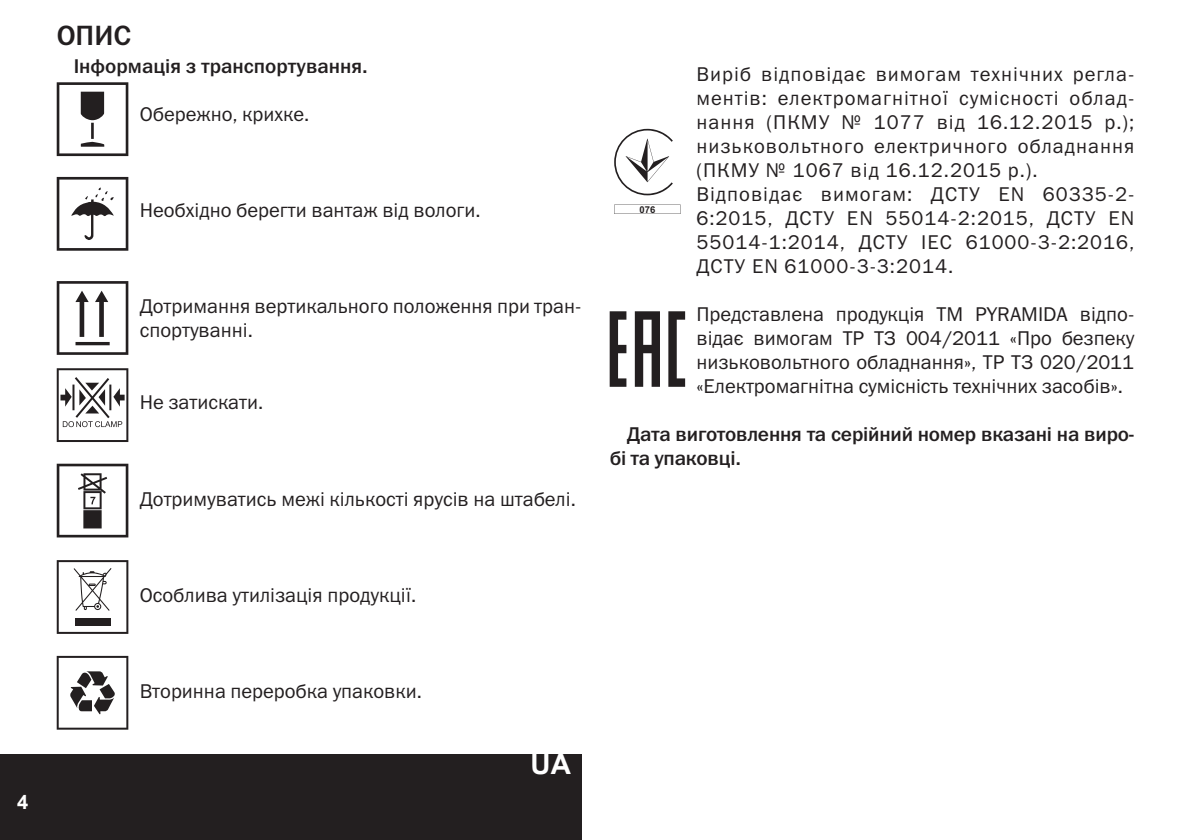
<style>
.page{position:relative;width:1191px;height:840px;background:#fff}
.page>*{position:absolute;margin:0;border:0;box-sizing:border-box;transform-origin:0 0}
.Раздел_Left{font:28px "Franklin Gothic Medium C";color:#231f20}
.t1{font:700 28px "Arial";color:#fff}
.Main_text{font:20px/24px "Franklin Gothic Book C";color:#231f20}
.Main_text_0{font:20px/24px "Franklin Gothic Book C";letter-spacing:.05em;color:#231f20;text-align:justify}
.Main_text-2{font:20px/24px "Franklin Gothic Medium C";letter-spacing:-.01em;color:#231f20}
.t2{font:700 20px "Arial";color:#fff}
.t3{font:700 9.4px "Arial";color:#231f20}
</style>
<div class="page">
<div style="left:0;top:754px;width:581px;height:85px;background:#231f20"></div>
<svg style="left:57px;top:368px;width:71px;height:74px"></svg>
<svg style="left:57px;top:560px;width:71px;height:73px"></svg>
<div style="left:75px;top:618px;width:35px;height:7px;background:#231f20"></div>
<svg style="left:57px;top:177px;width:71px;height:73px"></svg>
<svg style="left:57px;top:82px;width:71px;height:74px"></svg>
<svg style="left:57px;top:463px;width:71px;height:74px"></svg>
<svg style="left:57px;top:281px;width:71px;height:73px"></svg>
<svg style="left:614px;top:204px;width:66px;height:10px"></svg>
<svg style="left:614px;top:129px;width:59px;height:66px"></svg>
<svg style="left:609px;top:311px;width:76px;height:75px"></svg>
<svg style="left:57px;top:655px;width:71px;height:74px"></svg>
<p class="Раздел_Left" style="left:57px;top:20px;width:76px">ОПИС</p>
<p class="Main_text-2" style="left:74px;top:54px;width:296px">Інформація з транспортування.</p>
<p class="Main_text" style="left:140px;top:102px;width:171px">Обережно, крихке.</p>
<p class="Main_text" style="left:140px;top:198px;width:342px">Необхідно берегти вантаж від вологи.</p>
<p class="Main_text" style="left:140px;top:294px;width:443px">Дотримання вертикального положення при тран&shy;спортуванні.</p>
<p class="Main_text" style="left:140px;top:390px;width:125px">Не затискати.</p>
<p class="Main_text" style="left:140px;top:486px;width:438px">Дотримуватись межі кількості ярусів на штабелі.</p>
<p class="Main_text_0" style="left:696px;top:62px;width:439px">Виріб відповідає вимогам технічних регла&shy;ментів: електромагнітної сумісності облад&shy;нання (ПКМУ № 1077 від 16.12.2015 р.); низьковольтного електричного обладнання (ПКМУ № 1067 від 16.12.2015 р.).</p>
<p class="Main_text_0" style="left:696px;top:182px;width:439px">Відповідає вимогам: ДСТУ EN 60335-2- 6:2015, ДСТУ EN 55014-2:2015, ДСТУ EN 55014-1:2014, ДСТУ IEC 61000-3-2:2016, ДСТУ EN 61000-3-3:2014.</p>
<p class="Main_text" style="left:696px;top:302px;width:439px;text-align:justify">Представлена продукція ТМ PYRAMIDA відпо&shy;відає вимогам ТР ТЗ 004/2011 «Про безпеку низьковольтного обладнання», ТР ТЗ 020/2011 «Електромагнітна сумісність технічних засобів».</p>
<p class="Main_text-2" style="left:609px;top:422px;width:526px;text-indent:17px">Дата виготовлення та серійний номер вказані на виро&shy;бі та упаковці.</p>
<p class="t3" style="left:639px;top:203px;width:17px">076</p>
<p class="Main_text" style="left:140px;top:582px;width:278px">Особлива утилізація продукції.</p>
<p class="t2" style="left:17px;top:788px;width:13px">4</p>
<p class="Main_text" style="left:140px;top:678px;width:284px">Вторинна переробка упаковки.</p>
<h1 class="t1" style="left:530px;top:744px;width:42px">UA</h1>
</div>
